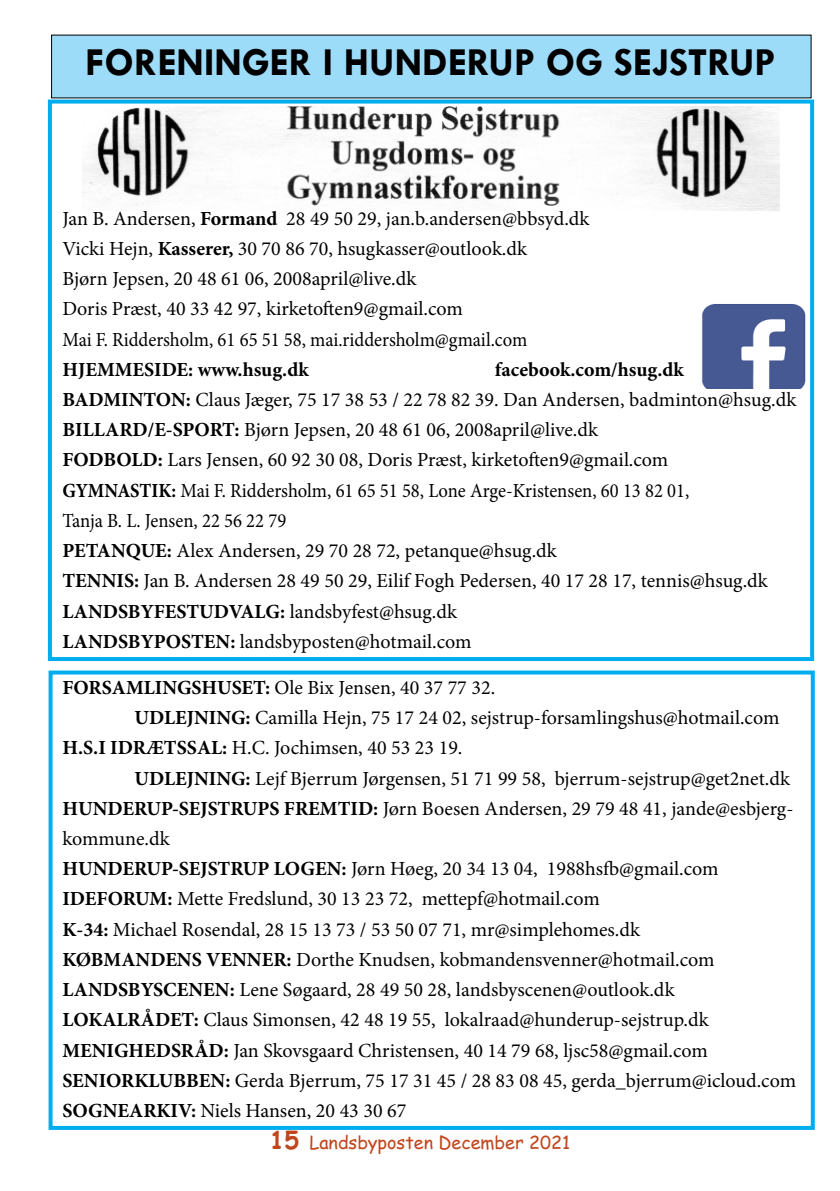
<style>
.page{position:relative;width:840px;height:1191px;background:#fff}
.page>*{position:absolute;margin:0;border:0;box-sizing:border-box;transform-origin:0 0}
.t1{font:700 40px "Tw Cen";color:#000}
.t2{font:20px/30.2px "Minion Pro";color:#000}
.t3{font:700 20px "Minion Pro";color:#000}
.t4{font:18px "Comic Sans MS";color:#c1461c}
.s1{font-weight:700}
.s2{font-weight:700;font-size:24px}
</style>
<div class="page">
<img style="left:82px;top:107px;width:696px;height:103px">
<img style="left:701px;top:304px;width:105px;height:84px">
<div style="left:48px;top:100px;width:765px;height:561px;border:4px solid #00aeef"></div>
<div style="left:49px;top:670px;width:765px;height:460px;border:4px solid #00aeef"></div>
<div style="left:52px;top:35px;width:758px;height:63px;background:#9ddcf9"></div>
<h1 class="t1" style="left:85px;top:39px;width:691px">FORENINGER I HUNDERUP OG SEJSTRUP</h1>
<p class="t2" style="left:62px;top:203px;width:528px">Jan B. Andersen, <span class="s1">Formand</span> 28 49 50 29, jan.b.andersen@bbsyd.dk Vicki Hejn, <span class="s1">Kasserer,</span> 30 70 86 70, hsugkasser@outlook.dk<br>Bjørn Jepsen, 20 48 61 06, 2008april@live.dk<br>Doris Præst, 40 33 42 97, kirketoften9@gmail.com<br>Mai F. Riddersholm, 61 65 51 58, mai.riddersholm@gmail.com</p>
<p class="t3" style="left:62px;top:355px;width:248px">HJEMMESIDE: www.hsug.dk</p>
<p class="t2" style="left:62px;top:354px;width:735px;text-indent:432px"><span class="s1">facebook.com/hsug.dk BADMINTON:</span> Claus Jæger, 75 17 38 53 / 22 78 82 39. Dan Andersen, badminton@hsug.dk <span class="s1">BILLARD/E-SPORT:</span> Bjørn Jepsen, 20 48 61 06, 2008april@live.dk<br><span class="s1">FODBOLD:</span> Lars Jensen, 60 92 30 08, Doris Præst, kirketoften9@gmail.com<br><span class="s1">GYMNASTIK:</span> Mai F. Riddersholm, 61 65 51 58, Lone Arge-Kristensen, 60 13 82 01,<br>Tanja B. L. Jensen, 22 56 22 79<br><span class="s1">PETANQUE:</span> Alex Andersen, 29 70 28 72, petanque@hsug.dk<br><span class="s1">TENNIS:</span> Jan B. Andersen 28 49 50 29, Eilif Fogh Pedersen, 40 17 28 17, tennis@hsug.dk <span class="s1">LANDSBYFESTUDVALG:</span> landsbyfest@hsug.dk<br><span class="s1">LANDSBYPOSTEN:</span> landsbyposten@hotmail.com</p>
<p class="t2" style="left:62px;top:672px;width:434px"><span class="s1">FORSAMLINGSHUSET:</span> Ole Bix Jensen, 40 37 77 32.</p>
<p class="t2" style="left:134px;top:703px;width:646px"><span class="s1">UDLEJNING:</span> Camilla Hejn, 75 17 24 02, sejstrup-forsamlingshus@hotmail.com</p>
<p class="t2" style="left:62px;top:733px;width:401px"><span class="s1">H.S.I IDRÆTSSAL:</span> H.C. Jochimsen, 40 53 23 19.</p>
<p class="t2" style="left:134px;top:763px;width:656px"><span class="s1">UDLEJNING:</span> Lejf Bjerrum Jørgensen, 51 71 99 58, bjerrum-sejstrup@get2net.dk</p>
<p class="t2" style="left:62px;top:793px;width:732px"><span class="s1">HUNDERUP-SEJSTRUPS FREMTID:</span> Jørn Boesen Andersen, 29 79 48 41, jande@esbjerg-</p>
<p class="t2" style="left:62px;top:823px;width:109px">kommune.dk</p>
<p class="t2" style="left:62px;top:854px;width:657px"><span class="s1">HUNDERUP-SEJSTRUP LOGEN:</span> Jørn Høeg, 20 34 13 04, 1988hsfb@gmail.com</p>
<p class="t2" style="left:62px;top:884px;width:538px"><span class="s1">IDEFORUM:</span> Mette Fredslund, 30 13 23 72, mettepf@hotmail.com</p>
<p class="t2" style="left:62px;top:914px;width:579px"><span class="s1">K-34:</span> Michael Rosendal, 28 15 13 73 / 53 50 07 71, mr@simplehomes.dk</p>
<p class="t2" style="left:62px;top:944px;width:653px"><span class="s1">KØBMANDENS VENNER:</span> Dorthe Knudsen, kobmandensvenner@hotmail.com</p>
<p class="t2" style="left:62px;top:974px;width:613px"><span class="s1">LANDSBYSCENEN:</span> Lene Søgaard, 28 49 50 28, landsbyscenen@outlook.dk</p>
<p class="t2" style="left:62px;top:1005px;width:647px"><span class="s1">LOKALRÅDET:</span> Claus Simonsen, 42 48 19 55, lokalraad@hunderup-sejstrup.dk</p>
<p class="t2" style="left:62px;top:1035px;width:646px"><span class="s1">MENIGHEDSRÅD:</span> Jan Skovsgaard Christensen, 40 14 79 68, ljsc58@gmail.com</p>
<p class="t2" style="left:62px;top:1065px;width:734px"><span class="s1">SENIORKLUBBEN:</span> Gerda Bjerrum, 75 17 31 45 / 28 83 08 45, gerda_bjerrum@icloud.com</p>
<p class="t2" style="left:62px;top:1095px;width:345px"><span class="s1">SOGNEARKIV:</span> Niels Hansen, 20 43 30 67</p>
<p class="t4" style="left:269px;top:1129px;width:302px"><span class="s2">15</span> Landsbyposten December 2021</p>
</div>
